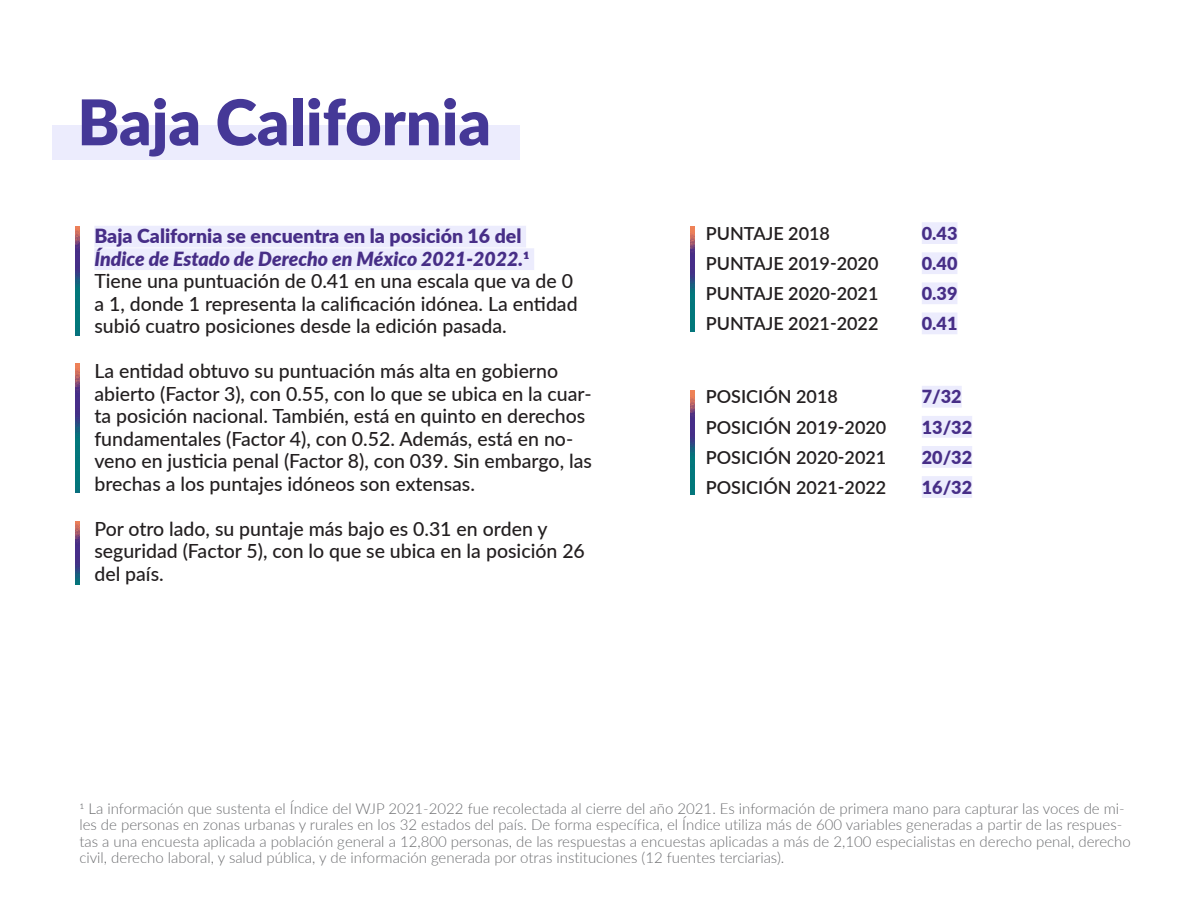
<style>
.page{position:relative;width:1188px;height:918px;background:#fff}
.page>*{position:absolute;margin:0;border:0;box-sizing:border-box;transform-origin:0 0}
.t1{font:900 63px "Lato";color:#453897}
.t2{font:500 19.5px/22.5px "Lato";color:#231f20}
.t3{font:600 18px "Lato";color:#231f20}
.t4{font:900 18px "Lato";color:#472e87}
.t5{font:300 15px/16.5px "Lato";color:#6c6d70}
.s1{font-weight:900;color:#472e87}
.s2{font-weight:900;font-style:italic;color:#472e87}
</style>
<div class="page">
<div style="left:53px;top:126px;width:467px;height:34px;background:#ececfd"></div>
<div style="left:94px;top:226px;width:432px;height:22px;background:#ececfd"></div>
<div style="left:94px;top:248px;width:440px;height:22px;background:#ececfd"></div>
<img style="left:75px;top:226px;width:4px;height:109px">
<img style="left:75px;top:364px;width:4px;height:129px">
<div style="left:922px;top:222px;width:35px;height:22px;background:#ececfd"></div>
<div style="left:922px;top:252px;width:35px;height:22px;background:#ececfd"></div>
<div style="left:922px;top:282px;width:35px;height:22px;background:#ececfd"></div>
<div style="left:922px;top:313px;width:35px;height:21px;background:#ececfd"></div>
<div style="left:922px;top:386px;width:40px;height:22px;background:#ececfd"></div>
<div style="left:922px;top:416px;width:50px;height:22px;background:#ececfd"></div>
<div style="left:922px;top:446px;width:50px;height:22px;background:#ececfd"></div>
<div style="left:922px;top:476px;width:50px;height:22px;background:#ececfd"></div>
<img style="left:691px;top:226px;width:4px;height:105px">
<img style="left:691px;top:390px;width:4px;height:104px">
<img style="left:75px;top:521px;width:4px;height:63px">
<h1 class="t1" style="left:77px;top:75px;width:415px">Baja California</h1>
<p class="t2" style="left:94px;top:224px;width:485px"><span class="s1">Baja California se encuentra en la posición 16 del<br></span><span class="s2">Índice de Estado de Derecho en México 2021-2022.</span><span class="s1">1<br></span>Tiene una puntuación de 0.41 en una escala que va de 0 a 1, donde 1 representa la calificación idónea. La entidad subió cuatro posiciones desde la edición pasada.</p>
<p class="t2" style="left:94px;top:359px;width:499px">La entidad obtuvo su puntuación más alta en gobierno abierto (Factor 3), con 0.55, con lo que se ubica en la cuar&shy;ta posición nacional. También, está en quinto en derechos fundamentales (Factor 4), con 0.52. Además, está en no&shy;veno en justicia penal (Factor 8), con 039. Sin embargo, las brechas a los puntajes idóneos son extensas.</p>
<p class="t2" style="left:94px;top:517px;width:492px">Por otro lado, su puntaje más bajo es 0.31 en orden y seguridad (Factor 5), con lo que se ubica en la posición 26 del país.</p>
<p class="t3" style="left:706px;top:220px;width:126px">PUNTAJE 2018</p>
<p class="t4" style="left:922px;top:220px;width:37px">0.43</p>
<p class="t3" style="left:706px;top:250px;width:174px">PUNTAJE 2019-2020</p>
<p class="t4" style="left:922px;top:250px;width:37px">0.40</p>
<p class="t3" style="left:706px;top:280px;width:174px">PUNTAJE 2020-2021</p>
<p class="t4" style="left:922px;top:280px;width:37px">0.39</p>
<p class="t3" style="left:706px;top:311px;width:174px">PUNTAJE 2021-2022</p>
<p class="t4" style="left:922px;top:310px;width:37px">0.41</p>
<p class="t3" style="left:706px;top:384px;width:134px">POSICIÓN 2018</p>
<p class="t4" style="left:922px;top:383px;width:41px">7/32</p>
<p class="t3" style="left:706px;top:414px;width:182px">POSICIÓN 2019-2020</p>
<p class="t4" style="left:922px;top:413px;width:52px">13/32</p>
<p class="t3" style="left:706px;top:444px;width:182px">POSICIÓN 2020-2021</p>
<p class="t4" style="left:922px;top:444px;width:52px">20/32</p>
<p class="t3" style="left:706px;top:474px;width:182px">POSICIÓN 2021-2022</p>
<p class="t4" style="left:922px;top:474px;width:52px">16/32</p>
<p class="t5" style="left:79px;top:799px;width:1053px">1 La información que sustenta el Índice del WJP 2021-2022 fue recolectada al cierre del año 2021. Es información de primera mano para capturar las voces de mi&shy;les de personas en zonas urbanas y rurales en los 32 estados del país. De forma específica, el Índice utiliza más de 600 variables generadas a partir de las respues&shy;tas a una encuesta aplicada a población general a 12,800 personas, de las respuestas a encuestas aplicadas a más de 2,100 especialistas en derecho penal, derecho civil, derecho laboral, y salud pública, y de información generada por otras instituciones (12 fuentes terciarias).</p>
</div>
